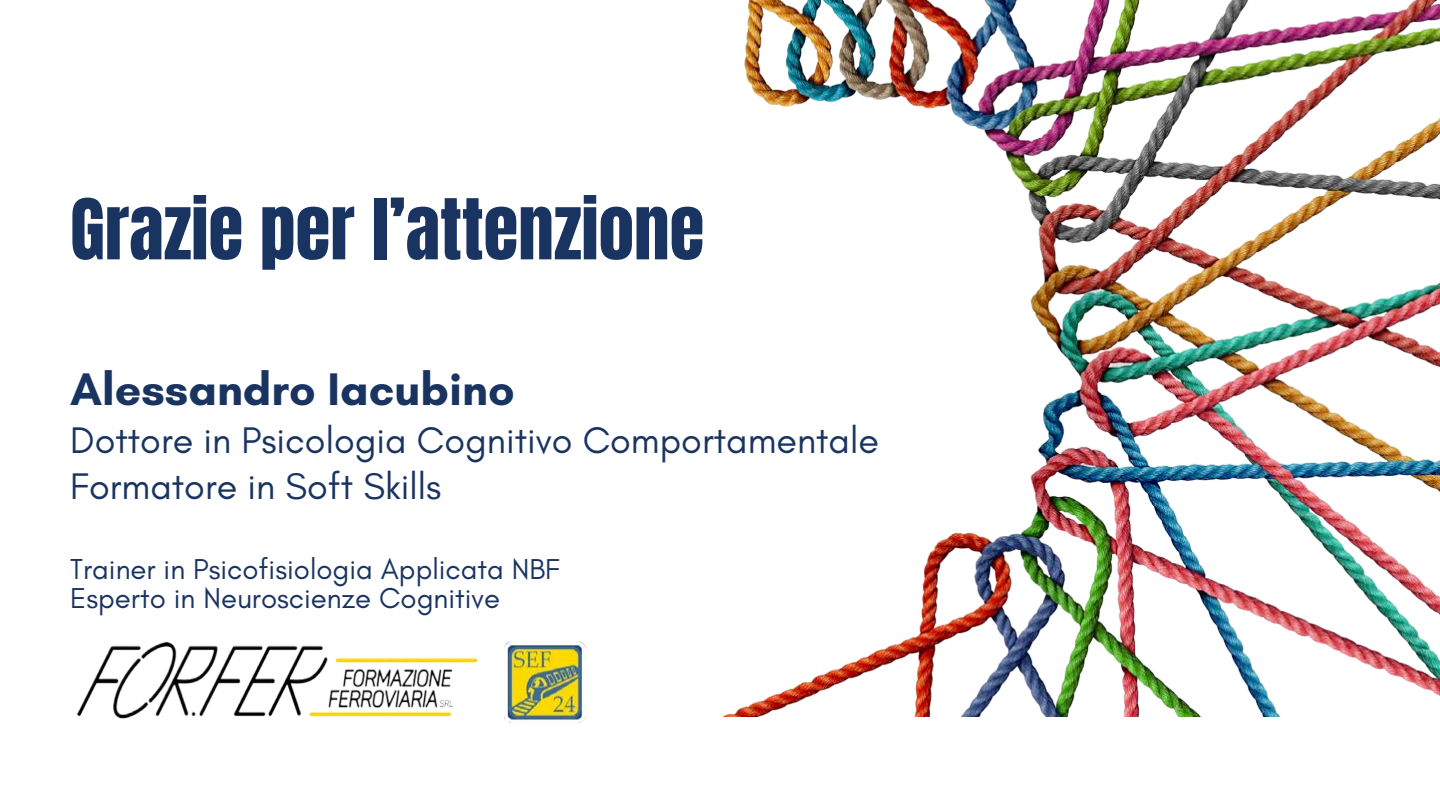
<style>
.page{position:relative;width:1440px;height:810px;background:#fff}
.page>*{position:absolute;margin:0;border:0;box-sizing:border-box;transform-origin:0 0}
.t1{font:71.2px "Anton";color:#1a3462}
.t2{font:700 46.5px "Glacial Indifference";color:#1a3462}
.t3{font:37.7px/45.8px "Glacial Indifference";color:#1a3462}
.t4{font:29.3px "Glacial Indifference";color:#1a3462}
</style>
<div class="page">
<img style="left:77px;top:642px;width:509px;height:81px">
<img style="left:277px;top:0;width:1163px;height:717px">
<p class="t1" style="left:70px;top:178px;width:636px">Grazie per l’attenzione</p>
<p class="t2" style="left:70px;top:361px;width:446px">Alessandro Iacubino</p>
<p class="t3" style="left:70px;top:417px;width:810px">Dottore in Psicologia Cognitivo Comportamentale<br>Formatore in Soft Skills</p>
<p class="t4" style="left:70px;top:551px;width:491px">Trainer in Psicofisiologia Applicata NBF</p>
<p class="t4" style="left:70px;top:580px;width:431px">Esperto in Neuroscienze Cognitive</p>
</div>
